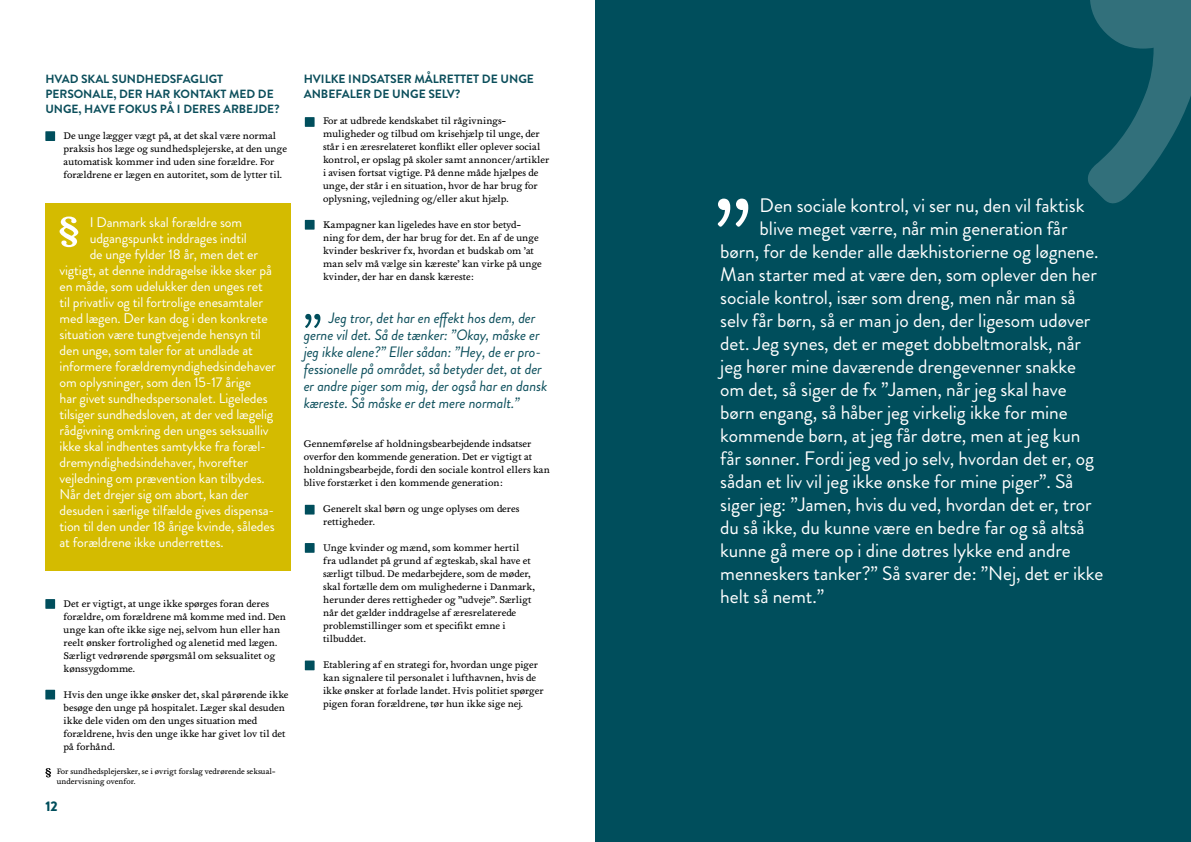
<style>
.page{position:relative;width:1191px;height:842px;background:#fff}
.page>*{position:absolute;margin:0;border:0;box-sizing:border-box;transform-origin:0 0}
.t1{font:19.5px "Brandon Grotesque";letter-spacing:-.005em;color:#fff}
.t2{font:italic 15px/17px "Brandon Grotesque";letter-spacing:-.01em;color:#0b4e5b}
.t3{font:14px "Brandon Grotesque";letter-spacing:-.01em;color:#fff}
.t4{font:900 14px "Brandon Grotesque";color:#004e5c}
.t5{font:700 12px/15px "Brandon Grotesque";color:#0b4e5b}
.t6{font:700 11.9px/15px "Brandon Grotesque";color:#0b4e5b}
.t7{font:10px/13px "Foundry Wilson";color:#000}
.t8{font:8px/10px "Foundry Wilson";color:#000}
</style>
<div class="page">
<hr style="left:31px;top:811px;width:119px;height:1px;background:#004e5c">
<svg style="left:45px;top:768px;width:6px;height:9px"></svg>
<div style="left:595px;top:0;width:596px;height:842px;background:#004e5c"></div>
<div style="left:45px;top:203px;width:246px;height:368px;background:#d4bb00"></div>
<svg style="left:59px;top:217px;width:19px;height:30px"></svg>
<svg style="left:717px;top:199px;width:31px;height:28px"></svg>
<svg style="left:1088px;top:0;width:103px;height:204px"></svg>
<svg style="left:305px;top:314px;width:15px;height:14px"></svg>
<div style="left:305px;top:505px;width:9px;height:9px;background:#004e5c"></div>
<div style="left:305px;top:220px;width:9px;height:10px;background:#004e5c"></div>
<div style="left:305px;top:117px;width:9px;height:10px;background:#004e5c"></div>
<div style="left:45px;top:131px;width:10px;height:10px;background:#004e5c"></div>
<div style="left:305px;top:543px;width:9px;height:10px;background:#004e5c"></div>
<div style="left:305px;top:660px;width:9px;height:10px;background:#004e5c"></div>
<div style="left:45px;top:690px;width:10px;height:9px;background:#004e5c"></div>
<div style="left:45px;top:599px;width:10px;height:10px;background:#004e5c"></div>
<p class="t6" style="left:45px;top:72px;width:236px">HVAD SKAL SUNDHEDSFAGLIGT<br>PERSONALE, DER HAR KONTAKT MED DE<br>UNGE, HAVE FOKUS PÅ I DERES ARBEJDE?</p>
<p class="t7" style="left:64px;top:130px;width:225px">De unge lægger vægt på, at det skal være normal praksis hos læge og sundhedsplejerske, at den unge automatisk kommer ind uden sine forældre. For forældrene er lægen en autoritet, som de lytter til.</p>
<h3 class="t3" style="left:90px;top:213px;width:154px">I Danmark skal forældre som</h3>
<h3 class="t3" style="left:90px;top:229px;width:159px">udgangspunkt inddrages indtil</h3>
<h3 class="t3" style="left:90px;top:245px;width:170px">de unge fylder 18 år, men det er</h3>
<h3 class="t3" style="left:60px;top:261px;width:214px">vigtigt, at denne inddragelse ikke sker på</h3>
<h3 class="t3" style="left:60px;top:277px;width:205px">en måde, som udelukker den unges ret</h3>
<h3 class="t3" style="left:60px;top:293px;width:205px">til privatliv og til fortrolige enesamtaler</h3>
<h3 class="t3" style="left:60px;top:309px;width:210px">med lægen. Der kan dog i den konkrete</h3>
<h3 class="t3" style="left:60px;top:325px;width:203px">situation være tungtvejende hensyn til</h3>
<h3 class="t3" style="left:60px;top:341px;width:195px">den unge, som taler for at undlade at</h3>
<h3 class="t3" style="left:60px;top:357px;width:218px">informere forældremyndighedsindehaver</h3>
<h3 class="t3" style="left:60px;top:373px;width:193px">om oplysninger, som den 15-17 årige</h3>
<h3 class="t3" style="left:60px;top:389px;width:210px">har givet sundhedspersonalet. Ligeledes</h3>
<h3 class="t3" style="left:60px;top:405px;width:215px">tilsiger sundhedsloven, at der ved lægelig</h3>
<h3 class="t3" style="left:60px;top:421px;width:211px">rådgivning omkring den unges seksualliv</h3>
<h3 class="t3" style="left:60px;top:437px;width:208px">ikke skal indhentes samtykke fra foræl-</h3>
<h3 class="t3" style="left:60px;top:453px;width:190px">dremyndighedsindehaver, hvorefter</h3>
<h3 class="t3" style="left:60px;top:469px;width:207px">vejledning om prævention kan tilbydes.</h3>
<h3 class="t3" style="left:60px;top:485px;width:190px">Når det drejer sig om abort, kan der</h3>
<h3 class="t3" style="left:60px;top:501px;width:216px">desuden i særlige tilfælde gives dispensa-</h3>
<h3 class="t3" style="left:60px;top:517px;width:217px">tion til den under 18 årige kvinde, således</h3>
<h3 class="t3" style="left:60px;top:533px;width:166px">at forældrene ikke underrettes.</h3>
<p class="t7" style="left:64px;top:598px;width:224px">Det er vigtigt, at unge ikke spørges foran deres forældre, om forældrene må komme med ind. Den unge kan ofte ikke sige nej, selvom hun eller han reelt ønsker fortrolighed og alenetid med lægen.<br>Særligt vedrørende spørgsmål om seksualitet og kønssygdomme.</p>
<p class="t7" style="left:64px;top:689px;width:226px">Hvis den unge ikke ønsker det, skal pårørende ikke besøge den unge på hospitalet. Læger skal desuden ikke dele viden om den unges situation med forældrene, hvis den unge ikke har givet lov til det på forhånd.</p>
<p class="t8" style="left:57px;top:767px;width:220px">For sundhedsplejersker, se i øvrigt forslag vedrørende seksual&shy;undervisning ovenfor.</p>
<h3 class="t4" style="left:45px;top:796px;width:14px">12</h3>
<p class="t5" style="left:304px;top:72px;width:232px">HVILKE INDSATSER MÅLRETTET DE UNGE<br>ANBEFALER DE UNGE SELV?</p>
<p class="t7" style="left:323px;top:115px;width:228px">For at udbrede kendskabet til rågivnings&shy;muligheder og tilbud om krisehjælp til unge, der står i en æresrelateret konflikt eller oplever social kontrol, er opslag på skoler samt annoncer/artikler i avisen fortsat vigtige. På denne måde hjælpes de unge, der står i en situation, hvor de har brug for oplysning, vejledning og/eller akut hjælp.</p>
<p class="t7" style="left:323px;top:219px;width:220px">Kampagner kan ligeledes have en stor betyd&shy;ning for dem, der har brug for det. En af de unge kvinder beskriver fx, hvordan et budskab om ’at man selv må vælge sin kæreste’ kan virke på unge kvinder, der har en dansk kæreste:</p>
<p class="t2" style="left:304px;top:310px;width:245px;text-indent:25px">Jeg tror, det har en effekt hos dem, der gerne vil det. Så de tænker: ”Okay, måske er jeg ikke alene?” Eller sådan: ”Hey, de er pro&shy;fessionelle på området, så betyder det, at der er andre piger som mig, der også har en dansk kæreste. Så måske er det mere normalt.”</p>
<p class="t7" style="left:304px;top:438px;width:248px">Gennemførelse af holdningsbearbejdende indsatser overfor den kommende generation. Det er vigtigt at holdningsbearbejde, fordi den sociale kontrol ellers kan blive forstærket i den kommende generation:</p>
<p class="t7" style="left:323px;top:503px;width:198px">Generelt skal børn og unge oplyses om deres rettigheder.</p>
<p class="t7" style="left:323px;top:542px;width:213px">Unge kvinder og mænd, som kommer hertil fra udlandet på grund af ægteskab, skal have et særligt tilbud. De medarbejdere, som de møder, skal fortælle dem om mulighederne i Danmark, herunder deres rettigheder og ”udveje”. Særligt når det gælder inddragelse af æresrelaterede problemstillinger som et specifikt emne i tilbuddet.</p>
<p class="t7" style="left:323px;top:659px;width:222px">Etablering af en strategi for, hvordan unge piger kan signalere til personalet i lufthavnen, hvis de ikke ønsker at forlade landet. Hvis politiet spørger pigen foran forældrene, tør hun ikke sige nej.</p>
<h1 class="t1" style="left:759px;top:192px;width:326px">Den sociale kontrol, vi ser nu, den vil faktisk</h1>
<h1 class="t1" style="left:759px;top:215px;width:309px">blive meget værre, når min generation får</h1>
<h1 class="t1" style="left:720px;top:238px;width:380px">børn, for de kender alle dækhistorierne og løgnene.</h1>
<h1 class="t1" style="left:720px;top:260px;width:378px">Man starter med at være den, som oplever den her</h1>
<h1 class="t1" style="left:720px;top:283px;width:357px">sociale kontrol, især som dreng, men når man så</h1>
<h1 class="t1" style="left:720px;top:306px;width:371px">selv får børn, så er man jo den, der ligesom udøver</h1>
<h1 class="t1" style="left:720px;top:329px;width:362px">det. Jeg synes, det er meget dobbeltmoralsk, når</h1>
<h1 class="t1" style="left:720px;top:352px;width:357px">jeg hører mine daværende drengevenner snakke</h1>
<h1 class="t1" style="left:720px;top:375px;width:348px">om det, så siger de fx ”Jamen, når jeg skal have</h1>
<h1 class="t1" style="left:720px;top:398px;width:349px">børn engang, så håber jeg virkelig ikke for mine</h1>
<h1 class="t1" style="left:720px;top:421px;width:362px">kommende børn, at jeg får døtre, men at jeg kun</h1>
<h1 class="t1" style="left:720px;top:444px;width:375px">får sønner. Fordi jeg ved jo selv, hvordan det er, og</h1>
<h1 class="t1" style="left:720px;top:467px;width:355px">sådan et liv vil jeg ikke ønske for mine piger”. Så</h1>
<h1 class="t1" style="left:720px;top:490px;width:373px">siger jeg: ”Jamen, hvis du ved, hvordan det er, tror</h1>
<h1 class="t1" style="left:720px;top:513px;width:366px">du så ikke, du kunne være en bedre far og så altså</h1>
<h1 class="t1" style="left:720px;top:536px;width:352px">kunne gå mere op i dine døtres lykke end andre</h1>
<h1 class="t1" style="left:720px;top:559px;width:384px">menneskers tanker?” Så svarer de: ”Nej, det er ikke</h1>
<h1 class="t1" style="left:720px;top:582px;width:105px">helt så nemt.”</h1>
</div>
